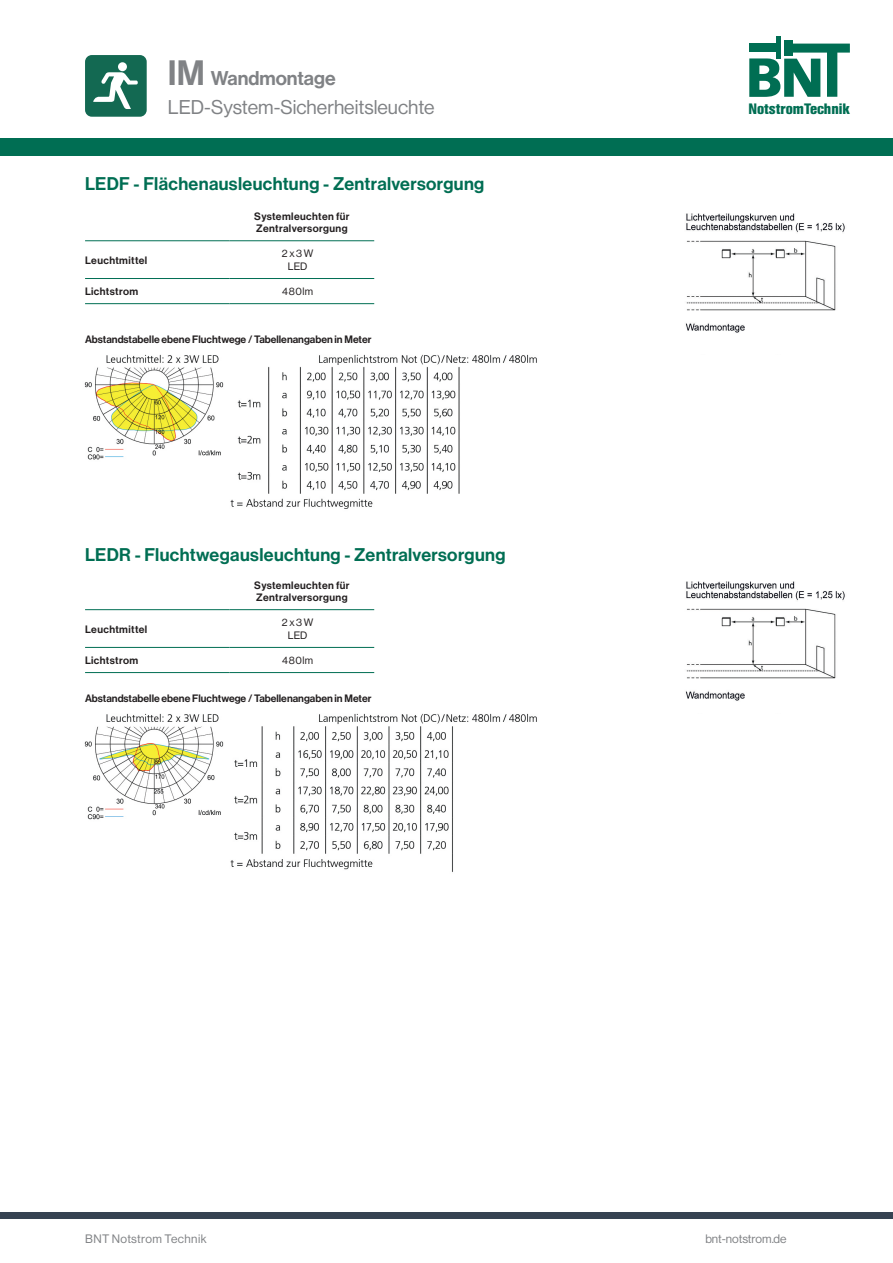
<style>
.page{position:relative;width:893px;height:1263px;background:#fff}
.page>*{position:absolute;margin:0;border:0;box-sizing:border-box;transform-origin:0 0}
.t1{font:19.5px "N Haas Grotesk DS Std 55 Rg";color:#808285}
.t2{font:19.5px "N Haas Grotesk DS Std 65 Md";color:#808285}
.t3{font:18px "N Haas Grotesk DS Std 65 Md";letter-spacing:.02em;color:#006e53}
.t4{font:700 15px "Helvetica Con BQ";color:#006e53}
.t5{font:12px "N Haas Grotesk DS Std 55 Rg";letter-spacing:.015em;color:#808285}
.t6{font:10.5px/12.6px "N Haas Grotesk DS Std 65 Md";letter-spacing:.02em;color:#231f20}
.t7{font:10.5px "N Haas Grotesk DS Std 65 Md";color:#231f20}
.t8{font:10.5px/12.6px "N Haas Grotesk DS Std 55 Rg";letter-spacing:.04em;color:#231f20;text-align:center}
.s1{font-size:34.5px}
</style>
<div class="page">
<svg style="left:749px;top:44px;width:101px;height:53px"></svg>
<div style="left:784px;top:40px;width:9px;height:16px;background:#006e53"></div>
<div style="left:749px;top:43px;width:31px;height:9px;background:#006e53"></div>
<hr style="left:776px;top:36px;width:4px;height:23px;background:#006e53">
<div style="left:0;top:138px;width:893px;height:17px;background:#006e53"></div>
<div style="left:86px;top:56px;width:59px;height:59px;background:#136952;border-radius:5px"></div>
<div style="left:85px;top:55px;width:62px;height:62px;border:3px solid #136952;border-radius:5px"></div>
<div style="left:118px;top:62px;width:9px;height:9px;background:#fff;border-radius:50%"></div>
<svg style="left:93px;top:72px;width:45px;height:37px"></svg>
<div style="left:0;top:1212px;width:893px;height:6px;background:#364352"></div>
<img style="left:84px;top:354px;width:453px;height:155px">
<hr style="left:85px;top:240px;width:145px;height:1px;background:#006e53">
<hr style="left:230px;top:240px;width:144px;height:1px;background:#006e53">
<hr style="left:85px;top:278px;width:145px;height:1px;background:#006e53">
<hr style="left:230px;top:278px;width:144px;height:1px;background:#006e53">
<hr style="left:85px;top:303px;width:145px;height:1px;background:#006e53">
<hr style="left:230px;top:303px;width:144px;height:1px;background:#006e53">
<img style="left:685px;top:214px;width:160px;height:119px">
<hr style="left:85px;top:609px;width:145px;height:1px;background:#006e53">
<hr style="left:230px;top:609px;width:144px;height:1px;background:#006e53">
<hr style="left:85px;top:647px;width:145px;height:1px;background:#006e53">
<hr style="left:230px;top:647px;width:144px;height:1px;background:#006e53">
<hr style="left:85px;top:672px;width:145px;height:1px;background:#006e53">
<hr style="left:230px;top:672px;width:144px;height:1px;background:#006e53">
<img style="left:84px;top:713px;width:453px;height:159px">
<img style="left:685px;top:581px;width:160px;height:120px">
<h1 class="t2" style="left:168px;top:67px;width:169px"><span class="s1">IM</span> Wandmontage</h1>
<h1 class="t1" style="left:168px;top:96px;width:268px">LED-System-Sicherheitsleuchte</h1>
<h2 class="t3" style="left:85px;top:174px;width:401px">LEDF - Flächenausleuchtung - Zentralversorgung</h2>
<p class="t6" style="left:254px;top:210px;width:97px">Systemleuchten für<br>Zentralversorgung</p>
<p class="t6" style="left:85px;top:254px;width:64px">Leuchtmittel</p>
<p class="t8" style="left:282px;top:247px;width:33px">2 x 3 W<br>LED</p>
<p class="t6" style="left:85px;top:285px;width:55px">Lichtstrom</p>
<p class="t8" style="left:282px;top:285px;width:32px">480lm</p>
<p class="t7" style="left:85px;top:333px;width:288px">Abstandstabelle ebene Fluchtwege / Tabellenangaben in Meter</p>
<h2 class="t3" style="left:85px;top:545px;width:422px">LEDR - Fluchtwegausleuchtung - Zentralversorgung</h2>
<p class="t6" style="left:254px;top:579px;width:97px">Systemleuchten für<br>Zentralversorgung</p>
<p class="t6" style="left:85px;top:623px;width:64px">Leuchtmittel</p>
<p class="t8" style="left:282px;top:616px;width:33px">2 x 3 W<br>LED</p>
<p class="t6" style="left:85px;top:654px;width:55px">Lichtstrom</p>
<p class="t8" style="left:282px;top:654px;width:32px">480lm</p>
<p class="t7" style="left:85px;top:692px;width:288px">Abstandstabelle ebene Fluchtwege / Tabellenangaben in Meter</p>
<h3 class="t4" style="left:748px;top:100px;width:103px">NotstromTechnik</h3>
<p class="t5" style="left:85px;top:1231px;width:123px">BNT Notstrom Technik</p>
<p class="t5" style="left:705px;top:1231px;width:83px">bnt-notstrom.de</p>
</div>
